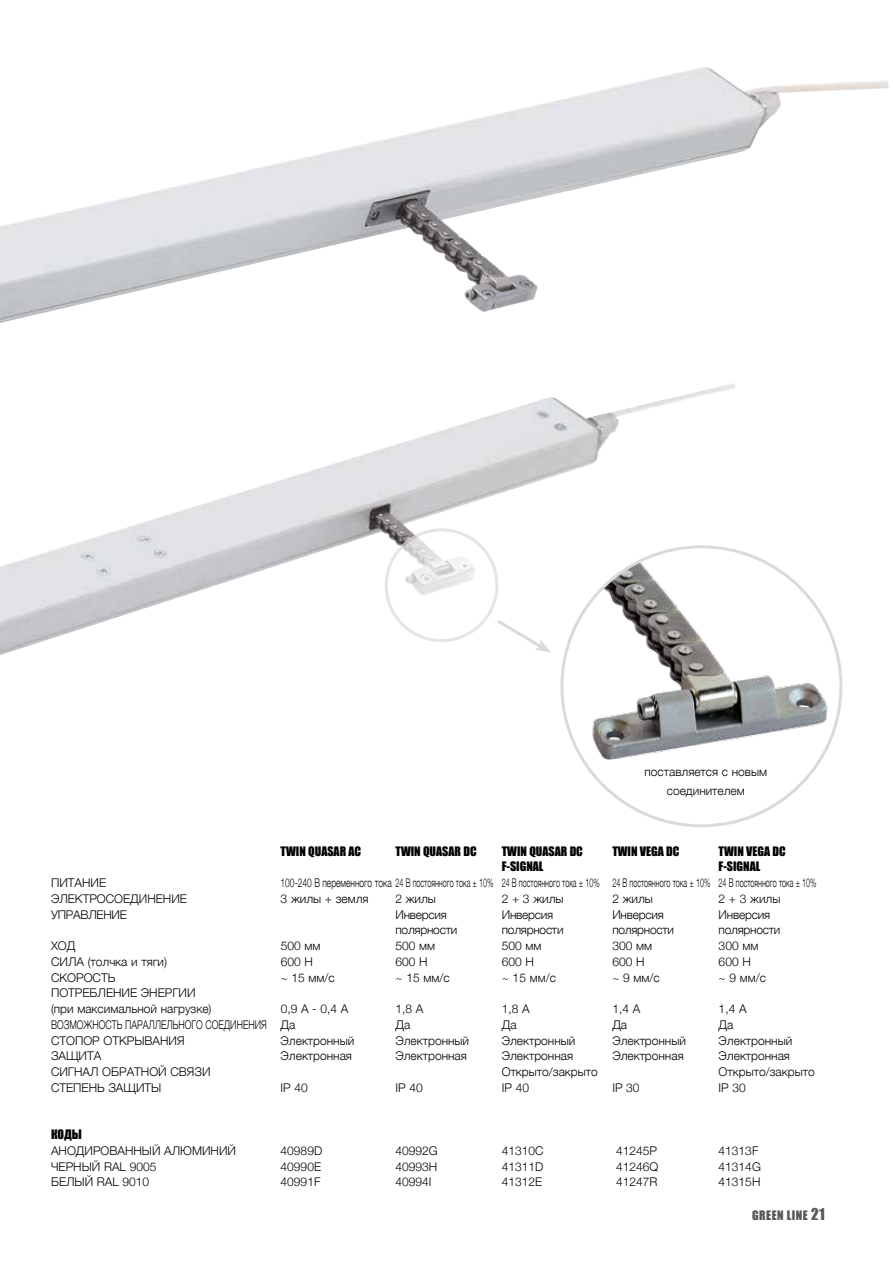
<style>
.page{position:relative;width:893px;height:1263px;background:#fff}
.page>*{position:absolute;margin:0;border:0;box-sizing:border-box;transform-origin:0 0}
.t1{font:300 12px/15.8px "Helvetica Neue";color:#000}
.t2{font:300 12px "Helvetica Neue";color:#000;scale:.7 1}
.t3{font:300 12px "Helvetica Neue";letter-spacing:-.02em;color:#000}
.t4{font:12px "Impact";color:#000}
.t5{font:300 12px "Helvetica Neue";color:#000;scale:.75 1}
.t6{font:12px "Impact";letter-spacing:.04em;color:#575756}
.s1{font-size:15px}
</style>
<div class="page">
<img style="left:0;top:67px;width:889px;height:256px">
<img style="left:0;top:383px;width:735px;height:272px">
<img style="left:562px;top:547px;width:279px;height:279px;border-radius:139px">
<svg style="left:386px;top:530px;width:111px;height:110px"></svg>
<div style="left:385px;top:528px;width:113px;height:114px;border:3px solid #dadada;border-radius:50%"></div>
<svg style="left:494px;top:617px;width:57px;height:36px"></svg>
<p class="t1" style="left:644px;top:762px;width:124px;line-height:18.6px;text-align:center">поставляется с новым соединителем</p>
<p class="t4" style="left:281px;top:842px;width:82px">TWIN QUASAR AC</p>
<p class="t4" style="left:395px;top:842px;width:83px">TWIN QUASAR DC</p>
<p class="t4" style="left:502px;top:842px;width:83px">TWIN QUASAR DC</p>
<p class="t4" style="left:612px;top:842px;width:69px">TWIN VEGA DC</p>
<p class="t4" style="left:719px;top:842px;width:69px">TWIN VEGA DC</p>
<p class="t4" style="left:502px;top:857px;width:43px">F-SIGNAL</p>
<p class="t4" style="left:719px;top:857px;width:43px">F-SIGNAL</p>
<p class="t1" style="left:51px;top:874px;width:57px">ПИТАНИЕ</p>
<p class="t2" style="left:281px;top:873px;width:767px">100-240 В переменного тока 24 В постоянного тока ± 10% 24 В постоянного тока ± 10% 24 В постоянного тока ± 10% 24 В постоянного тока ± 10%</p>
<p class="t1" style="left:51px;top:890px;width:138px">ЭЛЕКТРОСОЕДИНЕНИЕ</p>
<p class="t1" style="left:281px;top:890px;width:90px">3 жилы + земля</p>
<p class="t1" style="left:395px;top:890px;width:42px">2 жилы</p>
<p class="t1" style="left:502px;top:890px;width:63px">2 + 3 жилы</p>
<p class="t1" style="left:612px;top:890px;width:42px">2 жилы</p>
<p class="t1" style="left:719px;top:890px;width:63px">2 + 3 жилы</p>
<p class="t3" style="left:51px;top:905px;width:77px">УПРАВЛЕНИЕ</p>
<p class="t3" style="left:395px;top:905px;width:53px">Инверсия</p>
<p class="t3" style="left:502px;top:905px;width:53px">Инверсия</p>
<p class="t3" style="left:612px;top:905px;width:53px">Инверсия</p>
<p class="t3" style="left:719px;top:905px;width:53px">Инверсия</p>
<p class="t3" style="left:395px;top:920px;width:63px">полярности</p>
<p class="t3" style="left:502px;top:920px;width:63px">полярности</p>
<p class="t3" style="left:612px;top:920px;width:63px">полярности</p>
<p class="t3" style="left:719px;top:920px;width:63px">полярности</p>
<p class="t1" style="left:51px;top:937px;width:26px">ХОД</p>
<p class="t1" style="left:281px;top:937px;width:41px">500 мм</p>
<p class="t1" style="left:395px;top:937px;width:41px">500 мм</p>
<p class="t1" style="left:502px;top:937px;width:41px">500 мм</p>
<p class="t1" style="left:612px;top:937px;width:41px">300 мм</p>
<p class="t1" style="left:719px;top:937px;width:41px">300 мм</p>
<p class="t1" style="left:51px;top:953px;width:117px">СИЛА (толчка и тяги)</p>
<p class="t1" style="left:281px;top:953px;width:34px">600 H</p>
<p class="t1" style="left:395px;top:953px;width:34px">600 H</p>
<p class="t1" style="left:502px;top:953px;width:34px">600 H</p>
<p class="t1" style="left:612px;top:953px;width:34px">600 H</p>
<p class="t1" style="left:719px;top:953px;width:34px">600 H</p>
<p class="t1" style="left:51px;top:968px;width:66px">СКОРОСТЬ</p>
<p class="t1" style="left:281px;top:968px;width:56px">~ 15 мм/с</p>
<p class="t1" style="left:395px;top:968px;width:56px">~ 15 мм/с</p>
<p class="t1" style="left:502px;top:968px;width:56px">~ 15 мм/с</p>
<p class="t1" style="left:612px;top:968px;width:49px">~ 9 мм/с</p>
<p class="t1" style="left:719px;top:968px;width:49px">~ 9 мм/с</p>
<p class="t1" style="left:51px;top:984px;width:162px">ПОТРЕБЛЕНИЕ ЭНЕРГИИ (при максимальной нагрузке)</p>
<p class="t1" style="left:281px;top:1000px;width:69px">0,9 A - 0,4 A</p>
<p class="t1" style="left:395px;top:1000px;width:29px">1,8 A</p>
<p class="t1" style="left:502px;top:1000px;width:29px">1,8 A</p>
<p class="t1" style="left:612px;top:1000px;width:29px">1,4 A</p>
<p class="t1" style="left:719px;top:1000px;width:29px">1,4 A</p>
<p class="t5" style="left:51px;top:1015px;width:327px">ВОЗМОЖНОСТЬ ПАРАЛЛЕЛЬНОГО СОЕДИНЕНИЯ Да</p>
<p class="t1" style="left:395px;top:1016px;width:16px">Да</p>
<p class="t1" style="left:502px;top:1016px;width:16px">Да</p>
<p class="t1" style="left:612px;top:1016px;width:16px">Да</p>
<p class="t1" style="left:719px;top:1016px;width:16px">Да</p>
<p class="t1" style="left:51px;top:1032px;width:135px">СТОПОР ОТКРЫВАНИЯ</p>
<p class="t1" style="left:281px;top:1032px;width:75px">Электронный</p>
<p class="t1" style="left:395px;top:1032px;width:75px">Электронный</p>
<p class="t1" style="left:502px;top:1032px;width:75px">Электронный</p>
<p class="t1" style="left:612px;top:1032px;width:75px">Электронный</p>
<p class="t1" style="left:719px;top:1032px;width:75px">Электронный</p>
<p class="t1" style="left:51px;top:1047px;width:52px">ЗАЩИТА</p>
<p class="t1" style="left:281px;top:1047px;width:73px">Электронная</p>
<p class="t1" style="left:395px;top:1047px;width:73px">Электронная</p>
<p class="t1" style="left:502px;top:1047px;width:73px">Электронная</p>
<p class="t1" style="left:612px;top:1047px;width:73px">Электронная</p>
<p class="t1" style="left:719px;top:1047px;width:73px">Электронная</p>
<p class="t1" style="left:51px;top:1063px;width:161px">СИГНАЛ ОБРАТНОЙ СВЯЗИ</p>
<p class="t1" style="left:502px;top:1063px;width:98px">Открыто/закрыто</p>
<p class="t1" style="left:719px;top:1063px;width:98px">Открыто/закрыто</p>
<p class="t1" style="left:51px;top:1079px;width:112px">СТЕПЕНЬ ЗАЩИТЫ</p>
<p class="t1" style="left:281px;top:1079px;width:29px">IP 40</p>
<p class="t1" style="left:395px;top:1079px;width:29px">IP 40</p>
<p class="t1" style="left:502px;top:1079px;width:29px">IP 40</p>
<p class="t1" style="left:612px;top:1079px;width:29px">IP 30</p>
<p class="t1" style="left:719px;top:1079px;width:29px">IP 30</p>
<p class="t4" style="left:51px;top:1125px;width:32px">КОДЫ</p>
<p class="t1" style="left:51px;top:1142px;width:187px">АНОДИРОВАННЫЙ АЛЮМИНИЙ</p>
<p class="t1" style="left:281px;top:1142px;width:43px">40989D</p>
<p class="t1" style="left:395px;top:1142px;width:44px">40992G</p>
<p class="t1" style="left:502px;top:1142px;width:43px">41310C</p>
<p class="t1" style="left:616px;top:1142px;width:42px">41245P</p>
<p class="t1" style="left:719px;top:1142px;width:41px">41313F</p>
<p class="t1" style="left:51px;top:1157px;width:107px">ЧЕРНЫЙ RAL 9005</p>
<p class="t1" style="left:281px;top:1157px;width:42px">40990E</p>
<p class="t1" style="left:395px;top:1157px;width:43px">40993H</p>
<p class="t1" style="left:502px;top:1157px;width:43px">41311D</p>
<p class="t1" style="left:616px;top:1157px;width:44px">41246Q</p>
<p class="t1" style="left:719px;top:1157px;width:44px">41314G</p>
<p class="t1" style="left:51px;top:1173px;width:100px">БЕЛЫЙ RAL 9010</p>
<p class="t1" style="left:281px;top:1173px;width:41px">40991F</p>
<p class="t1" style="left:395px;top:1173px;width:38px">40994I</p>
<p class="t1" style="left:502px;top:1173px;width:42px">41312E</p>
<p class="t1" style="left:616px;top:1173px;width:43px">41247R</p>
<p class="t1" style="left:719px;top:1173px;width:43px">41315H</p>
<p class="t6" style="left:752px;top:1205px;width:74px">GREEN LINE <span class="s1">21</span></p>
</div>
